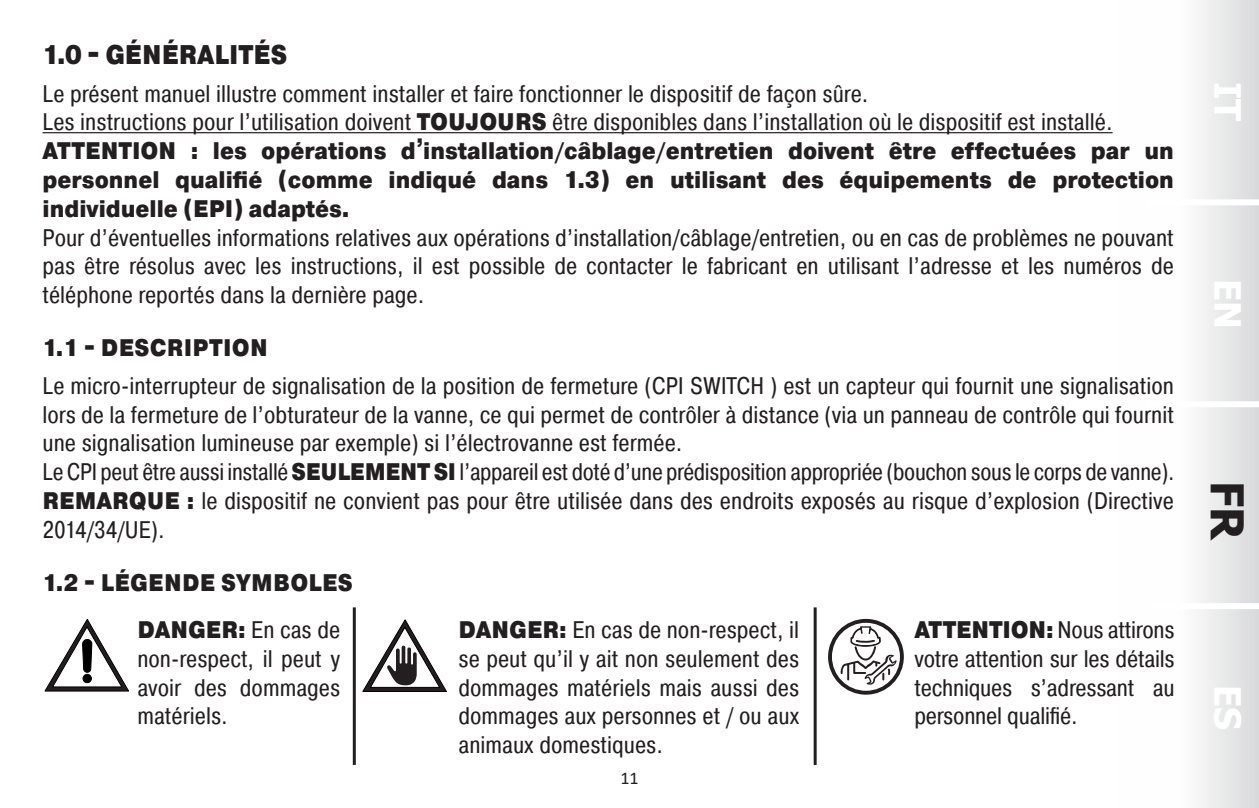
<style>
.page{position:relative;width:1259px;height:808px;background:#fff}
.page>*{position:absolute;margin:0;border:0;box-sizing:border-box;transform-origin:0 0}
.t1{font:700 45px "Tahoma";color:#231f20}
.t2{font:700 36px "Tahoma";color:#fff}
.t3{font:900 27px "Pragmatica Cond";color:#231f20}
.t4{font:24px/28.8px "Pragmatica Cond";color:#231f20;text-align:justify}
.t5{font:900 24px/28.8px "Pragmatica Cond";color:#231f20;text-align:justify}
.t6{font:18px "Calibri";color:#231f20}
.s1{font-weight:900}
</style>
<div class="page">
<div style="left:1118px;top:0;width:141px;height:808px;background:linear-gradient(to right,#fff,#dfe0e1)"></div>
<div style="left:1148px;top:199px;width:111px;height:6px;background:#fff"></div>
<div style="left:1148px;top:401px;width:111px;height:6px;background:#fff"></div>
<div style="left:1148px;top:603px;width:111px;height:6px;background:#fff"></div>
<hr style="left:43px;top:132px;width:1069px;height:1px;background:#231f20">
<svg style="left:45px;top:619px;width:84px;height:72px"></svg>
<svg style="left:363px;top:620px;width:83px;height:71px"></svg>
<svg style="left:828px;top:619px;width:76px;height:76px"></svg>
<div style="left:832px;top:623px;width:68px;height:68px;background:#fff;border-radius:50%"></div>
<svg style="left:840px;top:626px;width:57px;height:59px"></svg>
<hr style="left:353px;top:607px;width:3px;height:158px;background:#231f20">
<hr style="left:813px;top:607px;width:3px;height:158px;background:#231f20">
<p class="t3" style="left:43px;top:37px;width:246px">1.0 - GÉNÉRALITÉS</p>
<p class="t4" style="left:43px;top:79px;width:827px">Le présent manuel illustre comment installer et faire fonctionner le dispositif de façon sûre.</p>
<p class="t4" style="left:43px;top:108px;width:1071px">Les instructions pour l’utilisation doivent <span class="s1">TOUJOURS</span> être disponibles dans l’installation où le dispositif est installé.</p>
<p class="t5" style="left:43px;top:137px;width:1133px">ATTENTION : les opérations d’installation/câblage/entretien doivent être effectuées par un personnel qualifié (comme indiqué dans 1.3) en utilisant des équipements de protection individuelle (EPI) adaptés.</p>
<p class="t4" style="left:43px;top:223px;width:1133px">Pour d’éventuelles informations relatives aux opérations d’installation/câblage/entretien, ou en cas de problèmes ne pouvant pas être résolus avec les instructions, il est possible de contacter le fabricant en utilisant l’adresse et les numéros de téléphone reportés dans la dernière page.</p>
<p class="t5" style="left:43px;top:334px;width:227px">1.1 - DESCRIPTION</p>
<p class="t4" style="left:43px;top:371px;width:1133px">Le micro-interrupteur de signalisation de la position de fermeture (CPI SWITCH ) est un capteur qui fournit une signalisation lors de la fermeture de l’obturateur de la vanne, ce qui permet de contrôler à distance (via un panneau de contrôle qui fournit une signalisation lumineuse par exemple) si l’électrovanne est fermée.</p>
<p class="t4" style="left:43px;top:457px;width:1133px">Le CPI peut être aussi installé <span class="s1">SEULEMENT SI</span> l’appareil est doté d’une prédisposition appropriée (bouchon sous le corps de vanne).</p>
<p class="t4" style="left:43px;top:486px;width:1133px"><span class="s1">REMARQUE :</span> le dispositif ne convient pas pour être utilisée dans des endroits exposés au risque d’explosion (Directive<br>2014/34/UE).</p>
<p class="t5" style="left:43px;top:569px;width:312px">1.2 - LÉGENDE SYMBOLES</p>
<p class="t4" style="left:914px;top:615px;width:262px"><span class="s1">ATTENTION:</span> Nous attirons votre attention sur les détails techniques s’adressant au personnel qualifié.</p>
<p class="t4" style="left:137px;top:615px;width:204px"><span class="s1">DANGER:</span> En cas de non-respect, il peut y avoir des dommages matériels.</p>
<p class="t4" style="left:458px;top:615px;width:342px"><span class="s1">DANGER:</span> En cas de non-respect, il se peut qu’il y ait non seulement des dommages matériels mais aussi des dommages aux personnes et / ou aux animaux domestiques.</p>
<p class="t6" style="left:620px;top:765px;width:20px">11</p>
<h2 class="t2" style="left:1252px;top:81px;width:41px;rotate:90deg">IT</h2>
<h2 class="t2" style="left:1252px;top:279px;width:51px;rotate:90deg">EN</h2>
<h1 class="t1" style="left:1258px;top:481px;width:61px;rotate:90deg">FR</h1>
<h2 class="t2" style="left:1252px;top:685px;width:46px;rotate:90deg">ES</h2>
</div>
